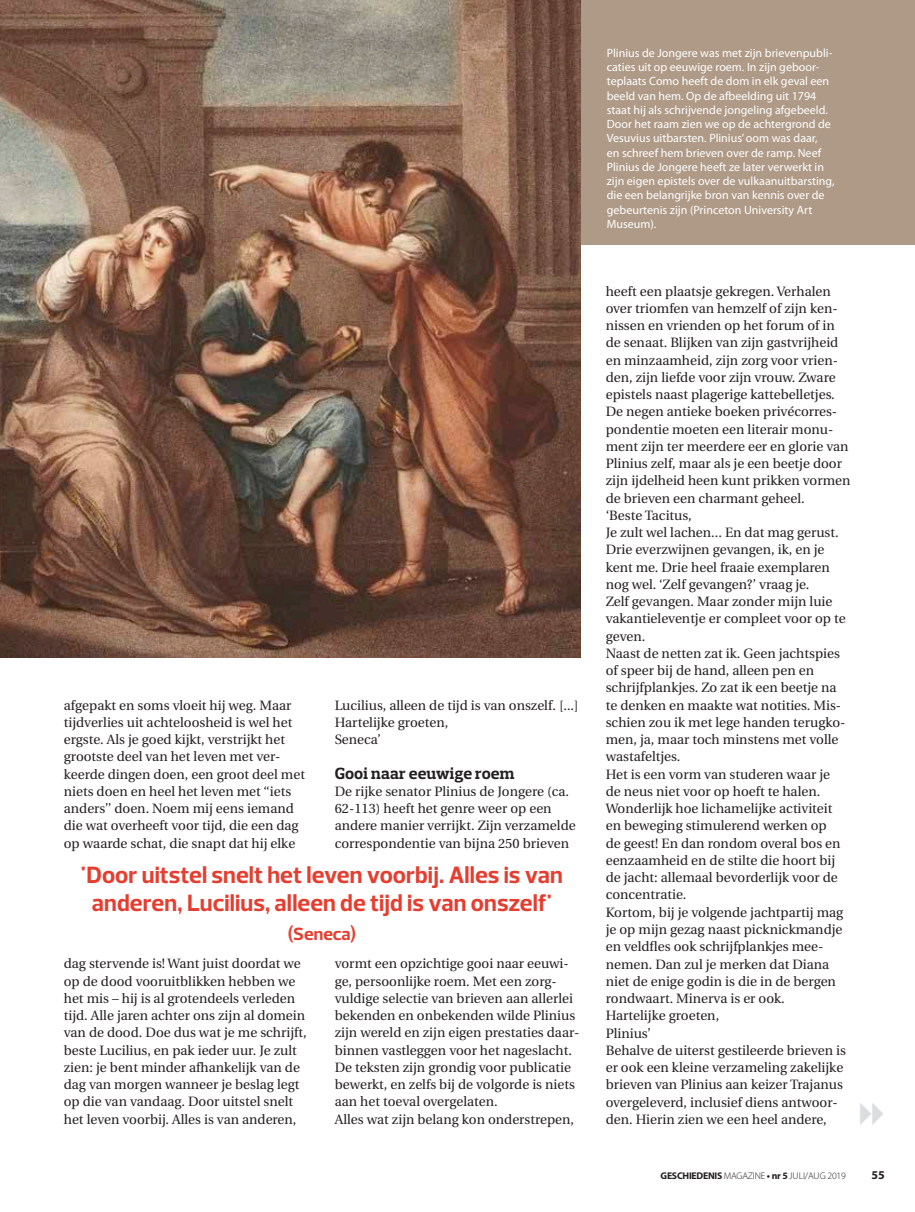
<style>
.page{position:relative;width:915px;height:1212px;background:#fff}
.page>*{position:absolute;margin:0;border:0;box-sizing:border-box;transform-origin:0 0}
.t1{font:700 24px/28.5px "Prelo";letter-spacing:.005em;color:#e53e30;text-align:center}
.t2{font:700 18px "Prelo";letter-spacing:.005em;color:#e53e30}
.t3{font:700 16.5px "Prelo Slab";letter-spacing:.005em;color:#231f20}
.t4{font:13.5px/17.2px "Utopia";color:#231f20}
.t5{font:12px/14.2px "Myriad Pro";color:#fff}
.t6{font:700 12px "Myriad Pro";color:#231f20}
.t7{font:300 9.75px "Myriad Pro";letter-spacing:-.025em;color:#231f20}
.s1{font-weight:700}
</style>
<div class="page">
<div style="left:560px;top:0;width:354px;height:244px;background:#af9a87"></div>
<img style="left:0;top:0;width:580px;height:657px">
<p class="t4" style="left:64px;top:697px;width:242px">afgepakt en soms vloeit hij weg. Maar tijdverlies uit achteloosheid is wel het ergste. Als je goed kijkt, verstrijkt het grootste deel van het leven met ver&shy;keerde dingen doen, een groot deel met niets doen en heel het leven met ‘‘iets anders’’ doen. Noem mij eens iemand die wat overheeft voor tijd, die een dag op waarde schat, die snapt dat hij elke</p>
<p class="t4" style="left:334px;top:697px;width:245px">Lucilius, alleen de tijd is van onszelf. [...]<br>Hartelijke groeten,<br>Seneca’</p>
<p class="t3" style="left:334px;top:763px;width:181px">Gooi naar eeuwige roem</p>
<p class="t4" style="left:334px;top:783px;width:242px">De rijke senator Plinius de Jongere (ca.<br>62-113) heeft het genre weer op een andere manier verrijkt. Zijn verzamelde correspondentie van bijna 250 brieven</p>
<h1 class="t1" style="left:81px;top:861px;width:483px">'Door uitstel snelt het leven voorbij. Alles is van anderen, Lucilius, alleen de tijd is van onszelf'</h1>
<h2 class="t2" style="left:288px;top:923px;width:70px">(Seneca)</h2>
<p class="t4" style="left:64px;top:955px;width:244px">dag stervende is! Want juist doordat we op de dood vooruitblikken hebben we het mis – hij is al grotendeels verleden tijd. Alle jaren achter ons zijn al domein van de dood. Doe dus wat je me schrijft, beste Lucilius, en pak ieder uur. Je zult zien: je bent minder afhankelijk van de dag van morgen wanneer je beslag legt op die van vandaag. Door uitstel snelt het leven voorbij. Alles is van anderen,</p>
<p class="t4" style="left:334px;top:955px;width:246px">vormt een opzichtige gooi naar eeuwi&shy;ge, persoonlijke roem. Met een zorg&shy;vuldige selectie van brieven aan allerlei bekenden en onbekenden wilde Plinius zijn wereld en zijn eigen prestaties daar&shy;binnen vastleggen voor het nageslacht.<br>De teksten zijn grondig voor publicatie bewerkt, en zelfs bij de volgorde is niets aan het toeval overgelaten.<br>Alles wat zijn belang kon onderstrepen,</p>
<p class="t5" style="left:606px;top:46px;width:229px">Plinius de Jongere was met zijn brievenpubli&shy;caties uit op eeuwige roem. In zijn geboor&shy;teplaats Como heeft de dom in elk geval een beeld van hem. Op de afbeelding uit 1794 staat hij als schrijvende jongeling afgebeeld.<br>Door het raam zien we op de achtergrond de Vesuvius uitbarsten. Plinius’ oom was daar,<br>en schreef hem brieven over de ramp. Neef Plinius de Jongere heeft ze later verwerkt in zijn eigen epistels over de vulkaanuitbarsting, die een belangrijke bron van kennis over de gebeurtenis zijn (Princeton University Art Museum).</p>
<p class="t4" style="left:605px;top:283px;width:246px">heeft een plaatsje gekregen. Verhalen over triomfen van hemzelf of zijn ken&shy;nissen en vrienden op het forum of in de senaat. Blijken van zijn gastvrijheid en minzaamheid, zijn zorg voor vrien&shy;den, zijn liefde voor zijn vrouw. Zware epistels naast plagerige kattebelletjes.<br>De negen antieke boeken privécorres&shy;pondentie moeten een literair monu&shy;ment zijn ter meerdere eer en glorie van Plinius zelf, maar als je een beetje door zijn ijdelheid heen kunt prikken vormen de brieven een charmant geheel.<br>‘Beste Tacitus,<br>Je zult wel lachen... En dat mag gerust.<br>Drie everzwijnen gevangen, ik, en je kent me. Drie heel fraaie exemplaren nog wel. ‘Zelf gevangen?’ vraag je.<br>Zelf gevangen. Maar zonder mijn luie vakantieleventje er compleet voor op te geven.<br>Naast de netten zat ik. Geen jachtspies of speer bij de hand, alleen pen en schrijfplankjes. Zo zat ik een beetje na te denken en maakte wat notities. Mis&shy;schien zou ik met lege handen terugko&shy;men, ja, maar toch minstens met volle wastafeltjes.<br>Het is een vorm van studeren waar je<br>de neus niet voor op hoeft te halen.<br>Wonderlijk hoe lichamelijke activiteit en beweging stimulerend werken op<br>de geest! En dan rondom overal bos en eenzaamheid en de stilte die hoort bij de jacht: allemaal bevorderlijk voor de concentratie.<br>Kortom, bij je volgende jachtpartij mag je op mijn gezag naast picknickmandje en veldfles ook schrijfplankjes mee&shy;nemen. Dan zul je merken dat Diana niet de enige godin is die in de bergen rondwaart. Minerva is er ook.<br>Hartelijke groeten,<br>Plinius’<br>Behalve de uiterst gestileerde brieven is er ook een kleine verzameling zakelijke brieven van Plinius aan keizer Trajanus overgeleverd, inclusief diens antwoor&shy;den. Hierin zien we een heel andere,</p>
<p class="t7" style="left:660px;top:1170px;width:187px"><span class="s1">GESCHIEDENIS</span> MAGAZINE <span class="s1">• nr 5</span> JULI/AUG 2019</p>
<p class="t6" style="left:871px;top:1167px;width:15px">55</p>
</div>
